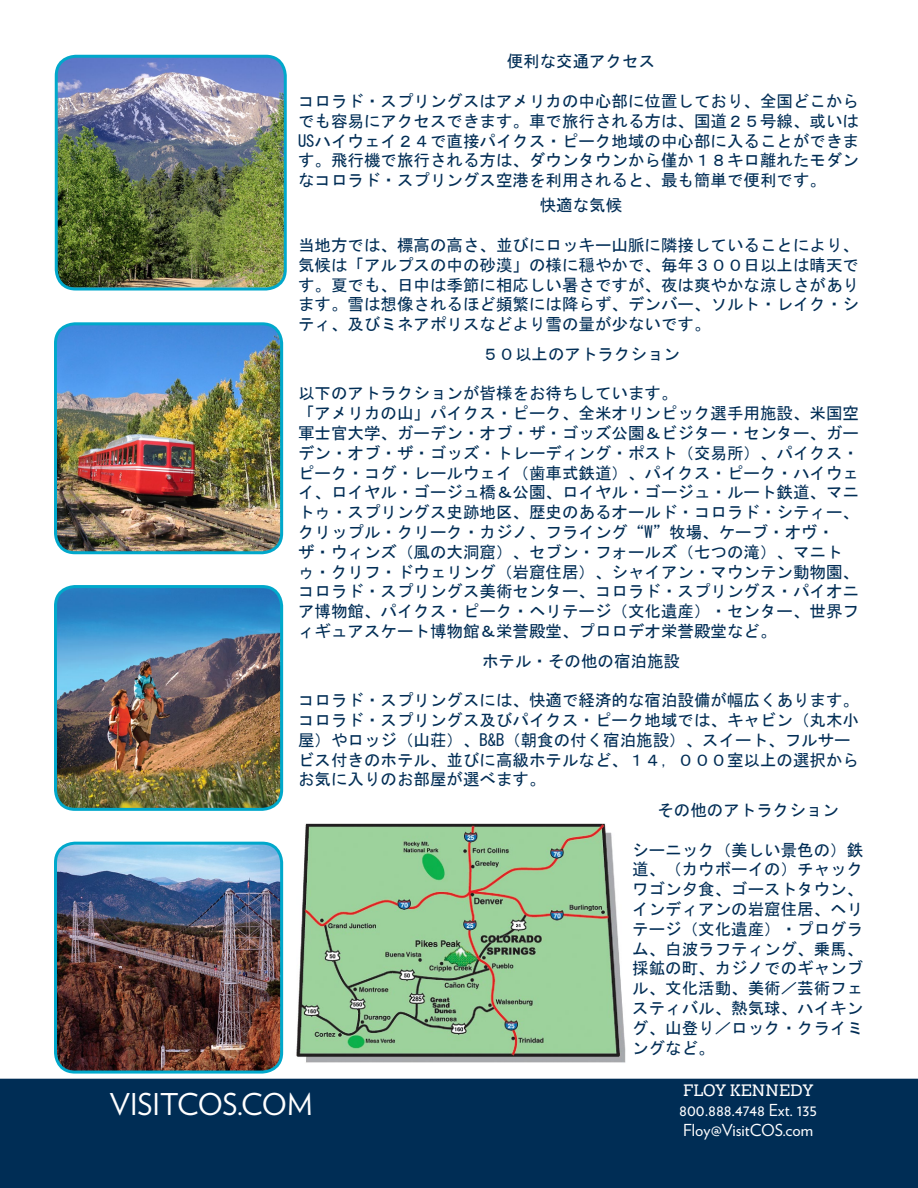
<style>
.page{position:relative;width:918px;height:1188px;background:#fff}
.page>*{position:absolute;margin:0;border:0;box-sizing:border-box;transform-origin:0 0}
.t1{font:30px "Verlag";letter-spacing:-.02em;color:#fff}
.t2{font:16.5px/19.8px "MS Gothic";color:#002d55;text-align:justify}
.t3{font:16.5px/19.8px "Verlag";color:#fff}
.t4{font:16.5px "Pragmatica Slab";letter-spacing:.01em;color:#fff}
</style>
<div class="page">
<img style="left:56px;top:56px;width:227px;height:231px">
<div style="left:55px;top:55px;width:232px;height:236px;border:3px solid #00a8cb;border-radius:20px"></div>
<div style="left:0;top:1079px;width:918px;height:109px;background:#002d55"></div>
<img style="left:58px;top:326px;width:224px;height:227px">
<div style="left:54px;top:322px;width:229px;height:232px;border:3px solid #00a8cb;border-radius:20px"></div>
<img style="left:56px;top:587px;width:226px;height:222px">
<div style="left:54px;top:585px;width:229px;height:226px;border:3px solid #00a8cb;border-radius:20px"></div>
<img style="left:56px;top:843px;width:226px;height:227px">
<div style="left:54px;top:842px;width:229px;height:232px;border:3px solid #00a8cb;border-radius:20px"></div>
<img style="left:296px;top:823px;width:330px;height:240px">
<p class="t2" style="left:507px;top:52px;width:150px">便利な交通アクセス</p>
<p class="t2" style="left:298px;top:91px;width:562px">コロラド・スプリングスはアメリカの中心部に位置しており、全国どこからでも容易にアクセスできます。車で旅行される方は、国道２５号線、或いはUSハイウェイ２４で直接パイクス・ピーク地域の中心部に入ることができます。飛行機で旅行される方は、ダウンタウンから僅か１８キロ離れたモダンなコロラド・スプリングス空港を利用されると、最も簡単で便利です。</p>
<p class="t2" style="left:540px;top:196px;width:84px">快適な気候</p>
<p class="t2" style="left:298px;top:235px;width:562px">当地方では、標高の高さ、並びにロッキー山脈に隣接していることにより、気候は「アルプスの中の砂漠」の様に穏やかで、毎年３００日以上は晴天です。夏でも、日中は季節に相応しい暑さですが、夜は爽やかな涼しさがあります。雪は想像されるほど頻繁には降らず、デンバー、ソルト・レイク・シティ、及びミネアポリスなどより雪の量が少ないです。</p>
<p class="t2" style="left:482px;top:344px;width:199px">５０以上のアトラクション</p>
<p class="t2" style="left:298px;top:384px;width:562px;text-align:left">以下のアトラクションが皆様をお待ちしています。<br>「アメリカの山」パイクス・ピーク、全米オリンピック選手用施設、米国空軍士官大学、ガーデン・オブ・ザ・ゴッズ公園＆ビジター・センター、ガーデン・オブ・ザ・ゴッズ・トレーディング・ポスト（交易所）、パイクス・ピーク・コグ・レールウェイ（歯車式鉄道）、パイクス・ピーク・ハイウェイ、ロイヤル・ゴージュ橋＆公園、ロイヤル・ゴージュ・ルート鉄道、マニトゥ・スプリングス史跡地区、歴史のあるオールド・コロラド・シティー、クリップル・クリーク・カジノ、フライング“W”牧場、ケーブ・オヴ・<br>ザ・ウィンズ（風の大洞窟）、セブン・フォールズ（七つの滝）、マニトゥ・クリフ・ドウェリング（岩窟住居）、シャイアン・マウンテン動物園、コロラド・スプリングス美術センター、コロラド・スプリングス・パイオニア博物館、パイクス・ピーク・ヘリテージ（文化遺産）・センター、世界フィギュアスケート博物館＆栄誉殿堂、プロロデオ栄誉殿堂など。</p>
<p class="t2" style="left:482px;top:651px;width:199px">ホテル・その他の宿泊施設</p>
<p class="t2" style="left:298px;top:690px;width:562px;text-align:left">コロラド・スプリングスには、快適で経済的な宿泊設備が幅広くあります。コロラド・スプリングス及びパイクス・ピーク地域では、キャビン（丸木小屋）やロッジ（山荘）、B&amp;B（朝食の付く宿泊施設）、スイート、フルサービス付きのホテル、並びに高級ホテルなど、１４，０００室以上の選択からお気に入りのお部屋が選べます。</p>
<p class="t2" style="left:657px;top:800px;width:183px">その他のアトラクション</p>
<p class="t2" style="left:632px;top:840px;width:233px">シーニック（美しい景色の）鉄道、（カウボーイの）チャックワゴン夕食、ゴーストタウン、インディアンの岩窟住居、ヘリテージ（文化遺産）・プログラム、白波ラフティング、乗馬、採鉱の町、カジノでのギャンブル、文化活動、美術／芸術フェスティバル、熱気球、ハイキング、山登り／ロック・クライミングなど。</p>
<h1 class="t1" style="left:110px;top:1082px;width:156px">VISI TCOS.COM</h1>
<h1 class="t1" style="left:143px;top:1082px;width:156px">VISI TCOS.COM</h1>
<p class="t4" style="left:683px;top:1081px;width:132px">FLOY KENNEDY</p>
<p class="t3" style="left:679px;top:1099px;width:139px">800.888.4748 EXT. 135<br>FLOY@VISITCOS.COM</p>
</div>
